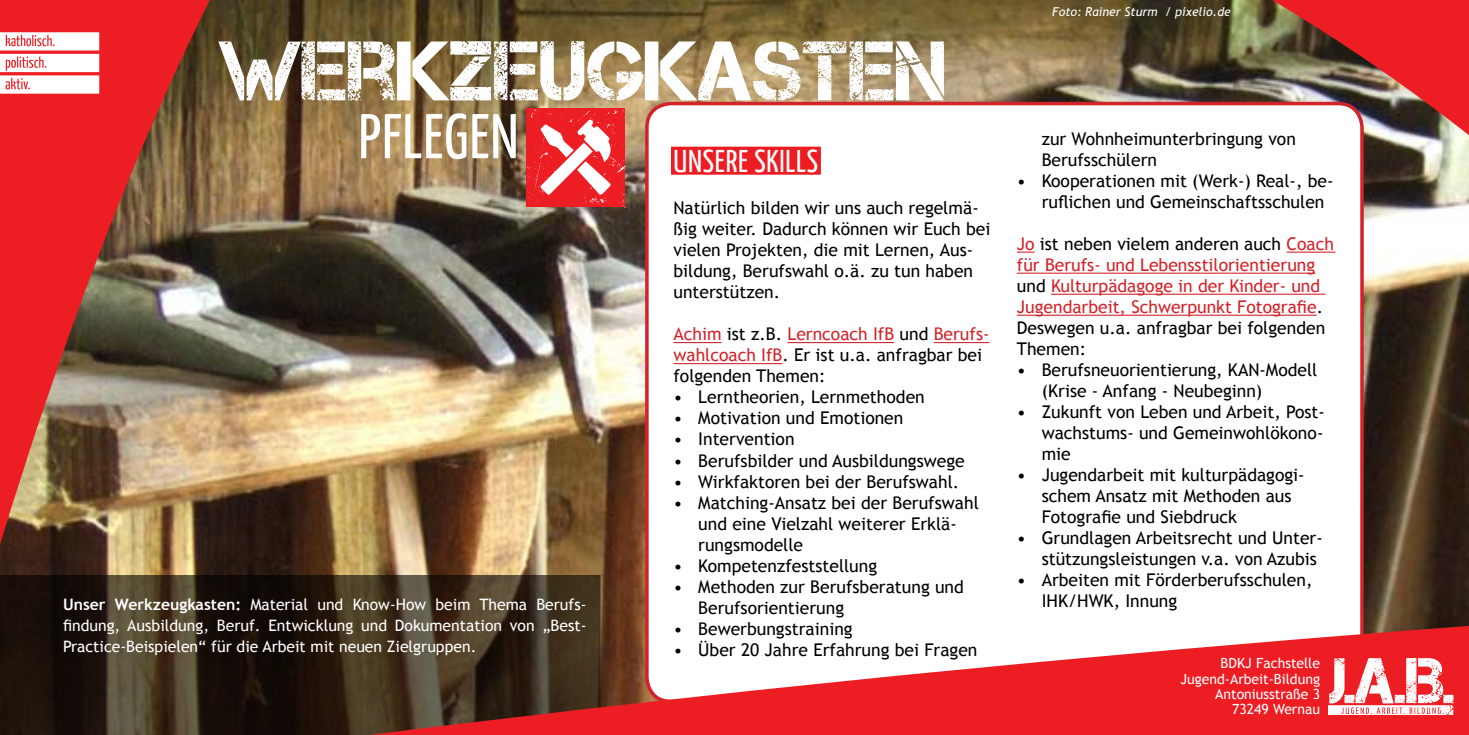
<style>
.page{position:relative;width:1469px;height:735px;background:#fff}
.page>*{position:absolute;margin:0;border:0;box-sizing:border-box;transform-origin:0 0}
.t1{font:63px "BDKJ";color:#fff}
.t2{font:31.5px "BDKJ";letter-spacing:.01em;color:#fff}
.t3{font:17.5px/21px "Trebuchet MS";color:#000}
.t4{font:17.5px/21px "Trebuchet MS";color:#d2232a}
.t5{font:15.75px/21px "Trebuchet MS";color:#fff;text-align:justify}
.t6{font:14px/15.4px "Trebuchet MS";color:#fff;text-align:right}
.t7{font:italic 12.25px "Trebuchet MS";color:#fff}
.s1{font-weight:700}
.s2{color:#d2232a}
.s3{color:#000}
</style>
<div class="page">
<img style="left:0;top:0;width:1468px;height:625px">
<svg style="left:0;top:574px;width:600px;height:160px;background:#2f2317"></svg>
<svg style="left:218px;top:41px;width:726px;height:59px"></svg>
<div style="left:527px;top:108px;width:98px;height:98px;background:#ed1d24"></div>
<svg style="left:526px;top:110px;width:99px;height:98px"></svg>
<div style="left:647px;top:103px;width:714px;height:598px;background:#fff;border-radius:24px"></div>
<hr style="left:673px;top:342px;width:48px;height:1px;background:#d2232a">
<hr style="left:787px;top:342px;width:107px;height:1px;background:#d2232a">
<hr style="left:933px;top:342px;width:56px;height:1px;background:#d2232a">
<hr style="left:673px;top:363px;width:109px;height:1px;background:#d2232a">
<div style="left:671px;top:146px;width:149px;height:29px;background:#ed1d24"></div>
<svg style="left:1017px;top:251px;width:17px;height:1px"></svg>
<hr style="left:1286px;top:251px;width:49px;height:1px;background:#d2232a">
<hr style="left:1016px;top:272px;width:299px;height:1px;background:#d2232a">
<hr style="left:1051px;top:293px;width:274px;height:1px;background:#d2232a">
<hr style="left:1016px;top:314px;width:300px;height:1px;background:#d2232a">
<img style="left:1272px;top:0;width:196px;height:139px">
<img style="left:0;top:0;width:210px;height:544px">
<svg style="left:349px;top:625px;width:1119px;height:109px;fill:#ed1d24"></svg>
<svg style="left:0;top:32px;width:99px;height:62px"></svg>
<svg style="left:1327px;top:657px;width:126px;height:57px"></svg>
<h1 class="t1" style="left:358px;top:96px;width:68px">PFLEGEN</h1>
<p class="t5" style="left:63px;top:593px;width:525px"><span class="s1">Unser Werkzeugkasten:</span> Material und Know-How beim Thema Berufs&shy;findung, Ausbildung, Beruf. Entwicklung und Dokumentation von „Best-Practice-Beispielen“ für die Arbeit mit neuen Zielgruppen.</p>
<p class="t7" style="left:1052px;top:4px;width:180px">Foto: Rainer Sturm / pixelio.de</p>
<h2 class="t2" style="left:673px;top:141px;width:144px">UNSERE SKILLS</h2>
<p class="t3" style="left:673px;top:198px;width:318px">Natürlich bilden wir uns auch regelmä&shy;ßig weiter. Dadurch können wir Euch bei vielen Projekten, die mit Lernen, Aus&shy;bildung, Berufswahl o.ä. zu tun haben unterstützen.</p>
<p class="t3" style="left:673px;top:324px;width:317px"><span class="s2">Achim</span> ist z.B. <span class="s2">Lerncoach IfB</span> und <span class="s2">Berufs&shy;wahlcoach IfB</span>. Er ist u.a. anfragbar bei folgenden Themen:</p>
<p class="t3" style="left:673px;top:387px;width:253px">• Lerntheorien, Lernmethoden</p>
<p class="t3" style="left:673px;top:408px;width:231px">• Motivation und Emotionen</p>
<p class="t3" style="left:673px;top:429px;width:123px">• Intervention</p>
<p class="t3" style="left:673px;top:450px;width:293px">• Berufsbilder und Ausbildungswege</p>
<p class="t3" style="left:673px;top:471px;width:287px">• Wirkfaktoren bei der Berufswahl.</p>
<p class="t3" style="left:698px;top:492px;width:282px;text-indent:-25px">• Matching-Ansatz bei der Berufswahl und eine Vielzahl weiterer Erklä&shy;rungsmodelle</p>
<p class="t3" style="left:673px;top:555px;width:205px">• Kompetenzfeststellung</p>
<p class="t3" style="left:698px;top:576px;width:267px;text-indent:-25px">• Methoden zur Berufsberatung und<br>Berufsorientierung</p>
<p class="t3" style="left:673px;top:618px;width:181px">• Bewerbungstraining</p>
<p class="t3" style="left:673px;top:639px;width:305px">• Über 20 Jahre Erfahrung bei Fragen</p>
<p class="t3" style="left:1041px;top:128px;width:256px">zur Wohnheimunterbringung von<br>Berufsschülern</p>
<p class="t3" style="left:1041px;top:170px;width:293px;text-indent:-25px">• Kooperationen mit (Werk-) Real-, be&shy;ruflichen und Gemeinschaftsschulen</p>
<p class="t4" style="left:1016px;top:233px;width:318px">Jo <span class="s3">ist neben vielem anderen auch</span> Coach für Berufs- und Lebensstilorientierung <span class="s3">und</span> Kulturpädagoge in der Kinder- und Jugendarbeit, Schwerpunkt Fotografie<span class="s3">.<br>Deswegen u.a. anfragbar bei folgenden Themen:</span></p>
<p class="t3" style="left:1041px;top:359px;width:277px;text-indent:-25px">• Berufsneuorientierung, KAN-Modell (Krise - Anfang - Neubeginn)</p>
<p class="t3" style="left:1041px;top:401px;width:285px;text-align:justify;text-indent:-25px">• Zukunft von Leben und Arbeit, Post&shy;wachstums- und Gemeinwohlökono&shy;mie</p>
<p class="t3" style="left:1041px;top:464px;width:264px;text-indent:-25px">• Jugendarbeit mit kulturpädagogi&shy;schem Ansatz mit Methoden aus<br>Fotografie und Siebdruck</p>
<p class="t3" style="left:1041px;top:527px;width:283px;text-indent:-25px">• Grundlagen Arbeitsrecht und Unter&shy;stützungsleistungen v.a. von Azubis</p>
<p class="t3" style="left:1041px;top:569px;width:272px;text-indent:-25px">• Arbeiten mit Förderberufsschulen,<br>IHK/HWK, Innung</p>
<p class="t6" style="left:1180px;top:655px;width:141px">BDKJ Fachstelle<br>Jugend-Arbeit-Bildung<br>Antoniusstraße 3<br>73249 Wernau</p>
</div>
